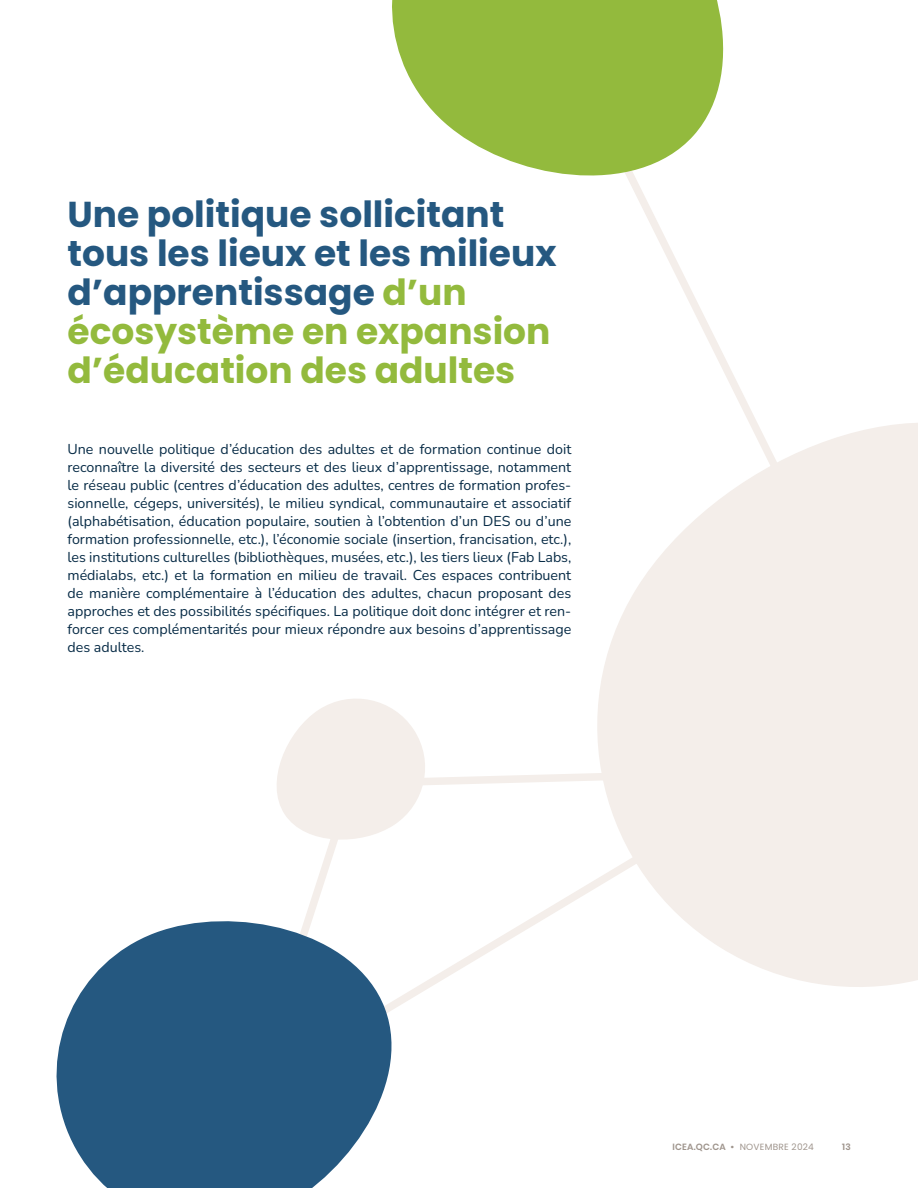
<style>
.page{position:relative;width:918px;height:1188px;background:#fff}
.page>*{position:absolute;margin:0;border:0;box-sizing:border-box;transform-origin:0 0}
.t1{font:700 36px/39px "Poppins";color:#255880}
.t2{font:14.25px/18px "Nunito";color:#072b46;text-align:justify}
.t3{font:9px "Poppins";letter-spacing:.025em;color:#9f958d}
.t4{font:600 9px "Poppins";color:#9f958d}
.s1{color:#93ba3d}
.s2{font-weight:600}
</style>
<div class="page">
<svg style="left:638px;top:200px;width:95px;height:174px"></svg>
<svg style="left:56px;top:921px;width:325px;height:267px;fill:#255880"></svg>
<svg style="left:244px;top:699px;width:317px;height:399px"></svg>
<svg style="left:561px;top:374px;width:357px;height:613px;fill:#f4eeea"></svg>
<svg style="left:392px;top:0;width:332px;height:200px;fill:#93ba3d"></svg>
<h1 class="t1" style="left:68px;top:195px;width:491px">Une politique sollicitant tous les lieux et les milieux d’apprentissage <span class="s1">d’un écosystème en expansion d’éducation des adultes</span></h1>
<p class="t2" style="left:68px;top:440px;width:505px">Une nouvelle politique d’éducation des adultes et de formation continue doit reconnaître la diversité des secteurs et des lieux d’apprentissage, notamment le réseau public (centres d’éducation des adultes, centres de formation profes&shy;sionnelle, cégeps, universités), le milieu syndical, communautaire et associatif (alphabétisation, éducation populaire, soutien à l’obtention d’un DES ou d’une formation professionnelle, etc.), l’économie sociale (insertion, francisation, etc.), les institutions culturelles (bibliothèques, musées, etc.), les tiers lieux (Fab Labs, médialabs, etc.) et la formation en milieu de travail. Ces espaces contribuent de manière complémentaire à l’éducation des adultes, chacun proposant des approches et des possibilités spécifiques. La politique doit donc intégrer et ren&shy;forcer ces complémentarités pour mieux répondre aux besoins d’apprentissage des adultes.</p>
<p class="t3" style="left:673px;top:1142px;width:143px"><span class="s2">ICEA.QC.CA •</span> NOVEMBRE 2024</p>
<p class="t4" style="left:842px;top:1142px;width:10px">13</p>
</div>
